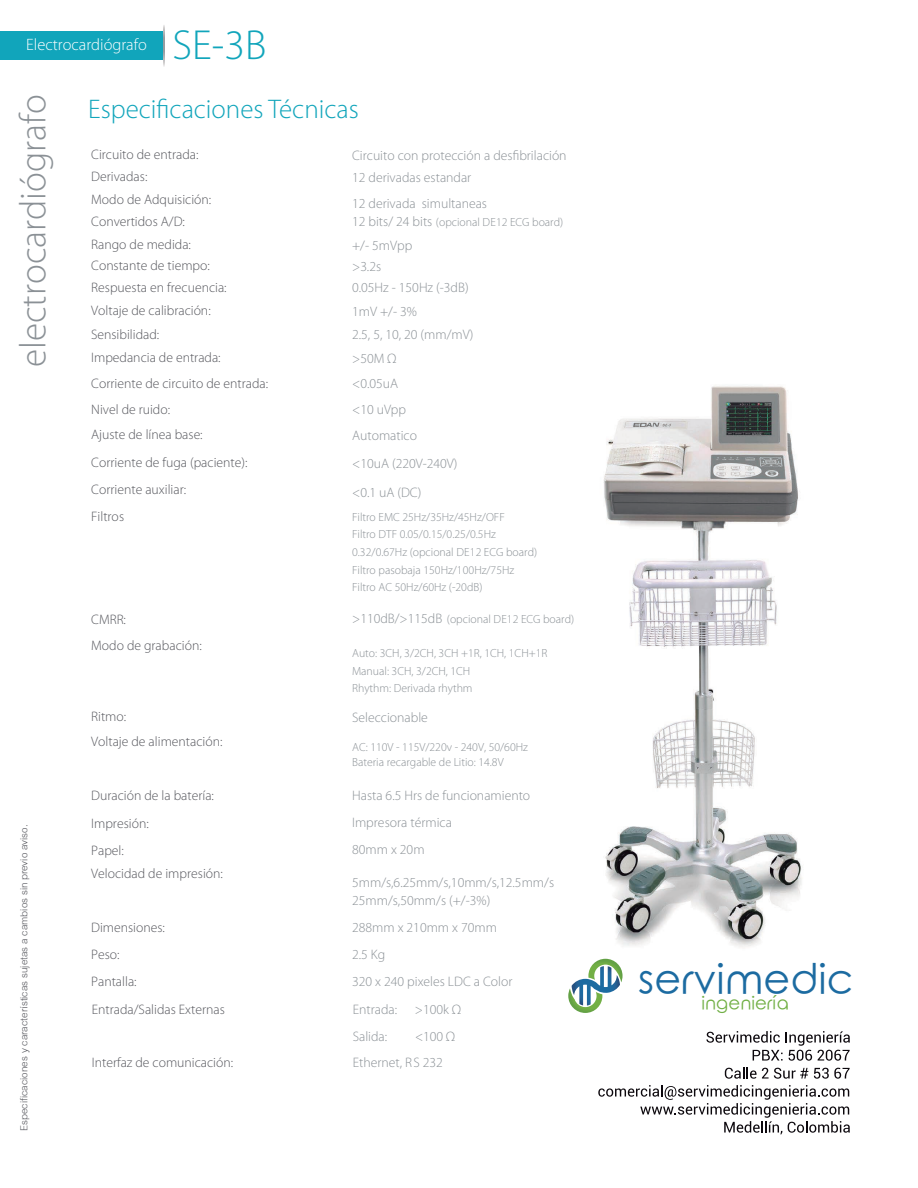
<style>
.page{position:relative;width:918px;height:1188px;background:#fff}
.page>*{position:absolute;margin:0;border:0;box-sizing:border-box;transform-origin:0 0}
.t1{font:300 42.15px "Myriad Pro";color:#11a5bb}
.t2{font:40.95px "Rounded Elegance";color:#1c6ba1}
.t3{font:300 37.2px "Myriad Pro";color:#8b9196}
.t4{font:300 27px "Myriad Pro";color:#11a5bb}
.t5{font:18.15px "Rounded Elegance";color:#71af45}
.t6{font:300 16.5px "Myriad Pro";color:#fff}
.t7{font:15px "Cordia New";color:#57585e}
.t8{font:300 13.8px/27.2px "Myriad Pro";color:#57585e}
.t9{font:300 13.8px/21.5px "Myriad Pro";color:#8b9196}
.t10{font:300 11.85px/17.7px "Myriad Pro";color:#8b9196}
.s1{font-size:13.8px}
</style>
<div class="page">
<div style="left:0;top:31px;width:164px;height:28px;background:#11a5bb"></div>
<svg style="left:164px;top:25px;width:1px;height:42px"></svg>
<img style="left:603px;top:386px;width:199px;height:573px">
<svg style="left:568px;top:959px;width:55px;height:54px"></svg>
<svg style="left:706px;top:1031px;width:144px;height:30px"></svg>
<svg style="left:725px;top:1067px;width:83px;height:12px"></svg>
<svg style="left:814px;top:1068px;width:36px;height:11px"></svg>
<svg style="left:598px;top:1085px;width:252px;height:49px"></svg>
<p class="t6" style="left:26px;top:35px;width:122px">Electrocardiógrafo</p>
<h1 class="t1" style="left:173px;top:22px;width:95px">SE-3B</h1>
<h3 class="t3" style="left:13px;top:367px;width:274px;rotate:-90deg">electrocardiógrafo</h3>
<h3 class="t4" style="left:88px;top:95px;width:272px">Especificaciones Técnicas</h3>
<p class="t8" style="left:91px;top:144px;width:109px;line-height:21.8px">Circuito de entrada:<br>Derivadas:</p>
<p class="t8" style="left:91px;top:189px;width:122px;line-height:21.8px">Modo de Adquisición:<br>Convertidos A/D:</p>
<p class="t8" style="left:91px;top:234px;width:137px;line-height:21.5px">Rango de medida:<br>Constante de tiempo:<br>Respuesta en frecuencia:</p>
<p class="t8" style="left:91px;top:299px;width:131px;line-height:23.4px">Voltaje de calibración:<br>Sensibilidad:<br>Impedancia de entrada:</p>
<p class="t8" style="left:91px;top:370px;width:178px;line-height:25.8px">Corriente de circuito de entrada:<br>Nivel de ruido:<br>Ajuste de línea base:</p>
<p class="t8" style="left:91px;top:449px;width:158px">Corriente de fuga (paciente):<br>Corriente auxiliar:</p>
<p class="t8" style="left:91px;top:503px;width:34px">Filtros</p>
<p class="t9" style="left:352px;top:145px;width:216px">Circuito con protección a desfibrilación<br>12 derivadas estandar</p>
<p class="t9" style="left:352px;top:193px;width:136px">12 derivada simultaneas</p>
<p class="t10" style="left:352px;top:214px;width:213px"><span class="s1">12 bits/ 24 bits</span> (opcional DE12 ECG board)</p>
<p class="t9" style="left:352px;top:234px;width:118px">+/- 5mVpp<br>&gt;3.2s<br>0.05Hz - 150Hz (-3dB)</p>
<p class="t9" style="left:352px;top:300px;width:123px;line-height:23.4px">1mV +/- 3%<br>2.5, 5, 10, 20 (mm/mV)</p>
<p class="t9" style="left:352px;top:371px;width:66px;line-height:25.8px">&lt;0.05uA &lt;10 uVpp<br>Automatico</p>
<p class="t9" style="left:352px;top:450px;width:107px;line-height:28.2px">&lt;10uA (220V-240V) &lt;0.1 uA (DC)</p>
<p class="t10" style="left:352px;top:508px;width:187px">Filtro EMC 25Hz/35Hz/45Hz/OFF<br>Filtro DTF 0.05/0.15/0.25/0.5Hz 0.32/0.67Hz (opcional DE12 ECG board)<br>Filtro pasobaja 150Hz/100Hz/75Hz Filtro AC 50Hz/60Hz (-20dB)</p>
<p class="t10" style="left:352px;top:611px;width:224px"><span class="s1">&gt;110dB/&gt;115dB</span> (opcional DE12 ECG board)</p>
<p class="t10" style="left:352px;top:644px;width:197px">Auto: 3CH, 3/2CH, 3CH +1R, 1CH, 1CH+1R<br>Manual: 3CH, 3/2CH, 1CH<br>Rhythm: Derivada rhythm</p>
<p class="t9" style="left:352px;top:707px;width:77px">Seleccionable</p>
<p class="t10" style="left:352px;top:739px;width:177px;line-height:15.8px">AC: 110V - 115V/220v - 240V, 50/60Hz<br>Bateria recargable de Litio: 14.8V</p>
<p class="t9" style="left:352px;top:348px;width:46px">&gt;50M Ω</p>
<p class="t8" style="left:91px;top:607px;width:112px;line-height:26.1px">CMRR:<br>Modo de grabación:</p>
<p class="t8" style="left:91px;top:704px;width:133px;line-height:24.8px">Ritmo:<br>Voltaje de alimentación:</p>
<p class="t7" style="left:14px;top:1131px;width:308px;rotate:-90deg">Especificaciones y características sujetas a cambios sin previo aviso.</p>
<p class="t8" style="left:91px;top:782px;width:124px">Duración de la batería:</p>
<p class="t9" style="left:352px;top:785px;width:180px">Hasta 6.5 Hrs de funcionamiento</p>
<p class="t8" style="left:91px;top:810px;width:59px">Impresión:<br>Papel:</p>
<p class="t8" style="left:91px;top:860px;width:133px">Velocidad de impresión:</p>
<p class="t8" style="left:91px;top:914px;width:135px">Dimensiones:<br>Peso:<br>Pantalla:<br>Entrada/Salidas Externas</p>
<p class="t8" style="left:92px;top:1049px;width:143px">Interfaz de comunicación:</p>
<p class="t9" style="left:352px;top:809px;width:101px;line-height:27.3px">Impresora térmica<br>80mm x 20m</p>
<p class="t9" style="left:352px;top:874px;width:203px;line-height:17.7px">5mm/s,6.25mm/s,10mm/s,12.5mm/s<br>25mm/s,50mm/s (+/-3%)</p>
<p class="t9" style="left:352px;top:915px;width:162px;line-height:26.7px">288mm x 210mm x 70mm<br>2.5 Kg<br>320 x 240 pixeles LDC a Color</p>
<p class="t9" style="left:353px;top:999px;width:46px">Entrada:</p>
<p class="t9" style="left:415px;top:999px;width:48px">&gt;100kΩ</p>
<p class="t9" style="left:353px;top:1025px;width:36px">Salida:</p>
<p class="t9" style="left:415px;top:1025px;width:42px">&lt;100 Ω</p>
<p class="t9" style="left:353px;top:1052px;width:92px">Ethernet, RS 232</p>
<h2 class="t2" style="left:638px;top:956px;width:217px">servimedic</h2>
<h3 class="t5" style="left:702px;top:992px;width:89px">ingeniería</h3>
</div>
